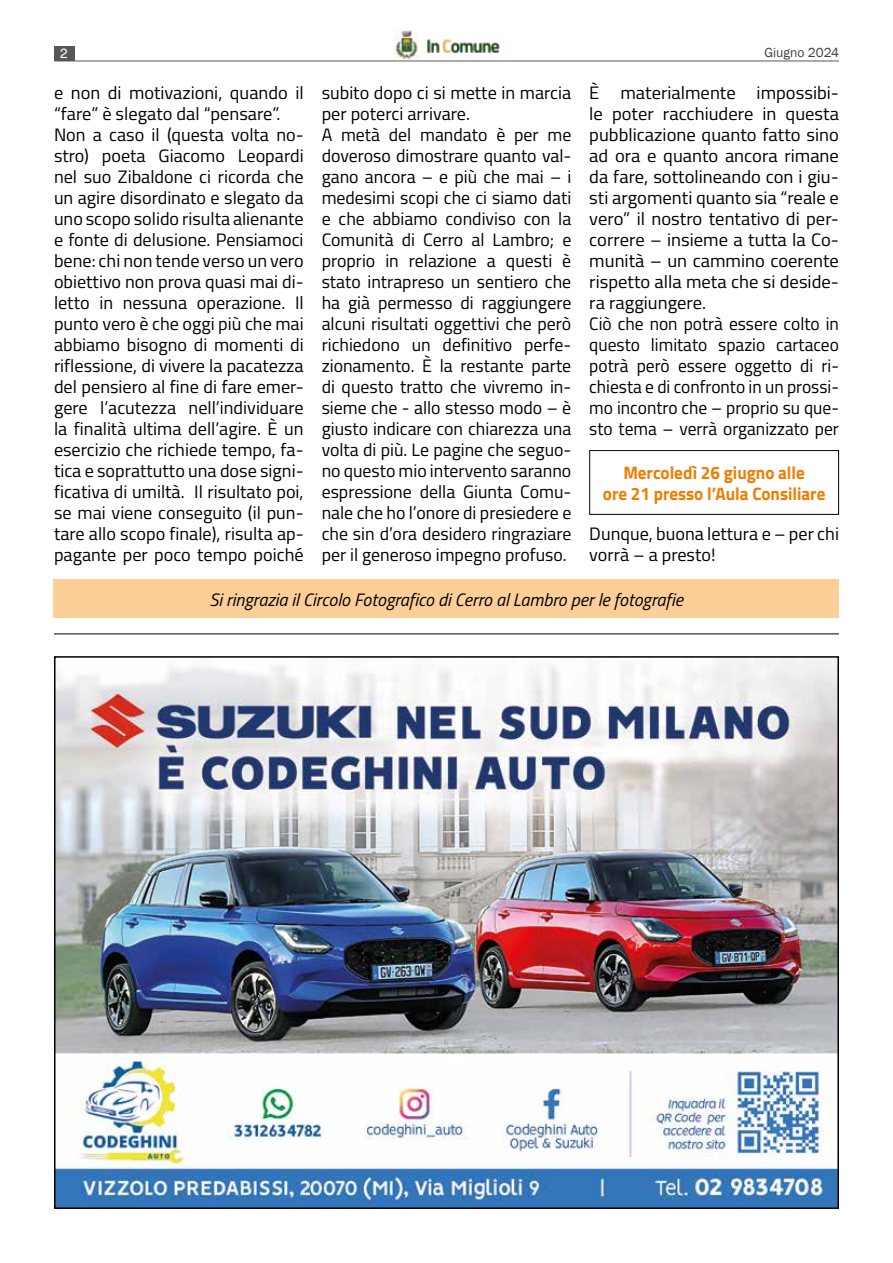
<style>
.page{position:relative;width:893px;height:1263px;background:#fff}
.page>*{position:absolute;margin:0;border:0;box-sizing:border-box;transform-origin:0 0}
.t1{font:18px/21px "Titillium";color:#000}
.t2{font:italic 18px "Titillium";color:#000}
.t3{font:700 18px/21px "Titillium";color:#ef7d00;text-align:center;scale:.95 1}
.t4{font:13.5px "Franklin Gothic";color:#3f3f3e}
.t5{font:13.5px "Helvetica";color:#fff}
</style>
<div class="page">
<div style="left:54px;top:47px;width:20px;height:14px;background:#575756"></div>
<hr style="left:54px;top:61px;width:785px;height:1px;background:#575756">
<img style="left:395px;top:30px;width:23px;height:29px">
<img style="left:427px;top:39px;width:73px;height:14px">
<hr style="left:54px;top:633px;width:785px;height:1px;background:#000">
<img style="left:57px;top:659px;width:779px;height:547px">
<div style="left:54px;top:580px;width:785px;height:38px;background:#fcce98"></div>
<div style="left:589px;top:450px;width:250px;height:65px;border:1px solid #000"></div>
<p class="t5" style="left:60px;top:43px;width:9px">2</p>
<p class="t4" style="left:764px;top:44px;width:76px">Giugno 2024</p>
<p class="t1" style="left:54px;top:81px;width:251px">e non di motivazioni, quando il “fare” è slegato dal “pensare”.<br>Non a caso il (questa volta no&shy;stro) poeta Giacomo Leopardi nel suo Zibaldone ci ricorda che un agire disordinato e slegato da uno scopo solido risulta alienante e fonte di delusione. Pensiamoci bene: chi non tende verso un vero obiettivo non prova quasi mai di&shy;letto in nessuna operazione. Il punto vero è che oggi più che mai abbiamo bisogno di momenti di riflessione, di vivere la pacatezza del pensiero al fine di fare emer&shy;gere l’acutezza nell’individuare la finalità ultima dell’agire. È un esercizio che richiede tempo, fa&shy;tica e soprattutto una dose signi&shy;ficativa di umiltà. Il risultato poi, se mai viene conseguito (il pun&shy;tare allo scopo finale), risulta ap&shy;pagante per poco tempo poiché</p>
<p class="t1" style="left:322px;top:81px;width:251px">subito dopo ci si mette in marcia per poterci arrivare.<br>A metà del mandato è per me doveroso dimostrare quanto val&shy;gano ancora – e più che mai – i medesimi scopi che ci siamo dati e che abbiamo condiviso con la<br>Comunità di Cerro al Lambro; e proprio in relazione a questi è stato intrapreso un sentiero che ha già permesso di raggiungere alcuni risultati oggettivi che però richiedono un definitivo perfe&shy;zionamento. È la restante parte di questo tratto che vivremo in&shy;sieme che - allo stesso modo – è giusto indicare con chiarezza una volta di più. Le pagine che seguo&shy;no questo mio intervento saranno espressione della Giunta Comu&shy;nale che ho l’onore di presiedere e che sin d’ora desidero ringraziare per il generoso impegno profuso.</p>
<p class="t1" style="left:589px;top:81px;width:251px">È materialmente impossibi&shy;le poter racchiudere in questa pubblicazione quanto fatto sino ad ora e quanto ancora rimane da fare, sottolineando con i giu&shy;sti argomenti quanto sia “reale e vero” il nostro tentativo di per&shy;correre – insieme a tutta la Co&shy;munità – un cammino coerente rispetto alla meta che si deside&shy;ra raggiungere.<br>Ciò che non potrà essere colto in questo limitato spazio cartaceo potrà però essere oggetto di ri&shy;chiesta e di confronto in un prossi&shy;mo incontro che – proprio su que&shy;sto tema – verrà organizzato per</p>
<p class="t3" style="left:603px;top:461px;width:236px">Mercoledì 26 giugno alle<br>ore 21 presso l’Aula Consiliare</p>
<p class="t1" style="left:589px;top:522px;width:251px">Dunque, buona lettura e – per chi vorrà – a presto!</p>
<p class="t2" style="left:209px;top:586px;width:475px">Si ringrazia il Circolo Fotografico di Cerro al Lambro per le fotografie</p>
</div>
